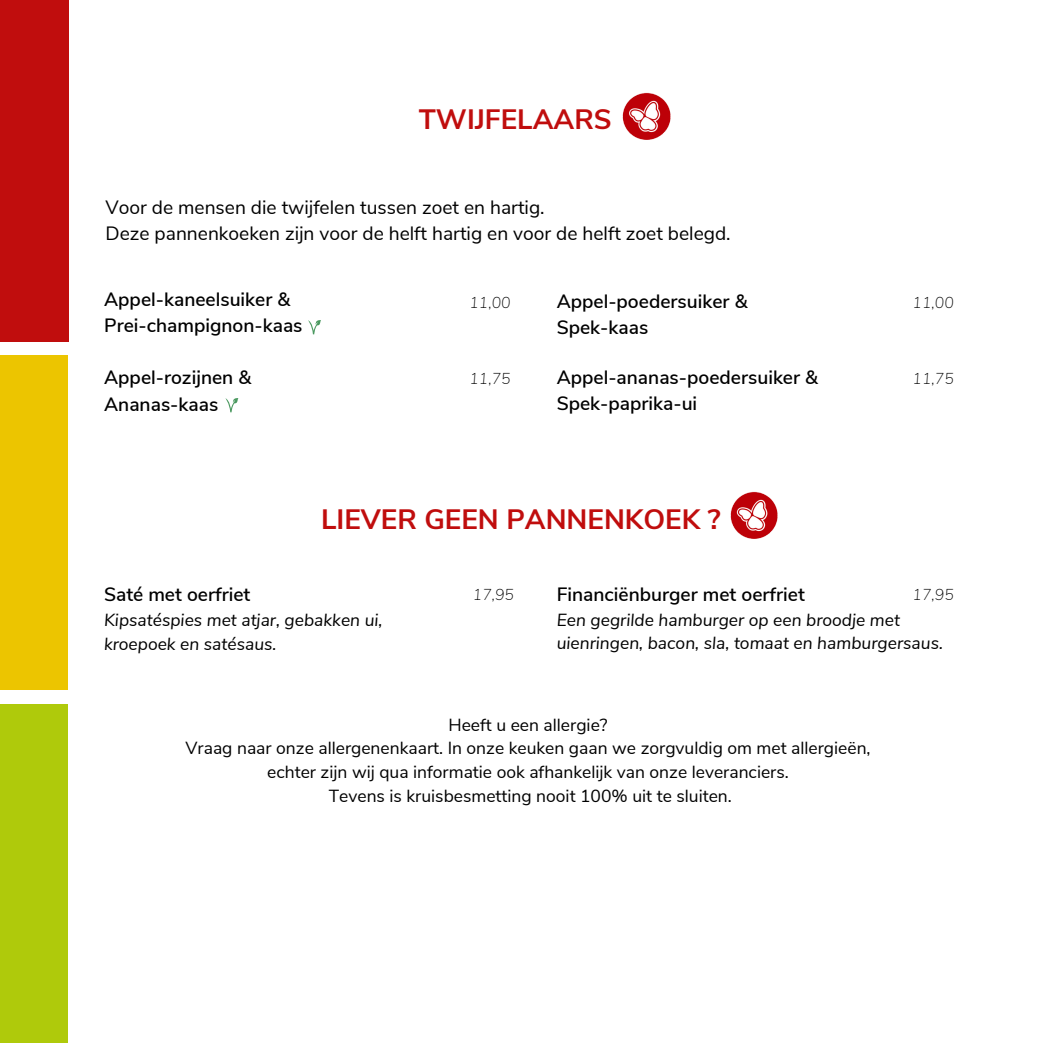
<style>
.page{position:relative;width:1042px;height:1043px;background:#fff}
.page>*{position:absolute;margin:0;border:0;box-sizing:border-box;transform-origin:0 0}
.t1{font:700 28px "Nunito Sans";color:#c00d0d}
.t2{font:600 19.25px/26.2px "Nunito Sans";color:#000}
.t3{font:19.25px/26.2px "Nunito Sans";color:#000}
.t4{font:17.5px/23.6px "Nunito Sans";color:#000;text-align:center}
.t5{font:italic 17.5px/23.6px "Nunito Sans";color:#000}
.t6{font:italic 200 15.75px "Nunito Sans";color:#000}
</style>
<div class="page">
<div style="left:0;top:0;width:69px;height:342px;background:#c00d0d"></div>
<div style="left:0;top:354px;width:68px;height:335px;background:#ecc500"></div>
<div style="left:0;top:704px;width:68px;height:337px;background:#afca0b"></div>
<img style="left:622px;top:92px;width:49px;height:48px">
<img style="left:730px;top:491px;width:48px;height:48px">
<svg style="left:308px;top:320px;width:13px;height:14px"></svg>
<svg style="left:225px;top:398px;width:13px;height:14px"></svg>
<h1 class="t1" style="left:419px;top:101px;width:194px">TWIJ FELAARS</h1>
<p class="t3" style="left:105px;top:194px;width:626px">Voor de mensen die twijfelen tussen zoet en hartig.<br>Deze pannenkoeken zijn voor de helft hartig en voor de helft zoet belegd.</p>
<p class="t2" style="left:104px;top:286px;width:200px">Appel-kaneelsuiker &amp;<br>Prei-champignon-kaas</p>
<p class="t2" style="left:104px;top:365px;width:149px">Appel-rozijnen &amp;<br>Ananas-kaas</p>
<p class="t6" style="left:469px;top:292px;width:43px">11,00</p>
<p class="t6" style="left:469px;top:367px;width:43px">11,75</p>
<p class="t2" style="left:556px;top:288px;width:192px">Appel-poedersuiker &amp;<br>Spek-kaas</p>
<p class="t2" style="left:556px;top:364px;width:263px">Appel-ananas-poedersuiker &amp;<br>Spek-paprika-ui</p>
<h1 class="t1" style="left:321px;top:501px;width:401px">LIEVER GEEN PANNENKOEK ?</h1>
<p class="t6" style="left:912px;top:292px;width:43px">11,00</p>
<p class="t6" style="left:912px;top:367px;width:43px">11,75</p>
<p class="t2" style="left:104px;top:581px;width:148px">Saté met oerfriet</p>
<p class="t5" style="left:104px;top:608px;width:280px">Kipsatéspies met atjar, gebakken ui, kroepoek en satésaus.</p>
<p class="t2" style="left:556px;top:581px;width:249px">Financiënburger met oerfriet</p>
<p class="t5" style="left:556px;top:608px;width:388px">Een gegrilde hamburger op een broodje met uienringen, bacon, sla, tomaat en hamburgersaus.</p>
<p class="t6" style="left:473px;top:583px;width:43px">17,95</p>
<p class="t6" style="left:912px;top:583px;width:43px">17,95</p>
<p class="t4" style="left:185px;top:713px;width:686px">Heeft u een allergie?<br>Vraag naar onze allergenenkaart. In onze keuken gaan we zorgvuldig om met allergieën, echter zijn wij qua informatie ook afhankelijk van onze leveranciers.<br>Tevens is kruisbesmetting nooit 100% uit te sluiten.</p>
</div>
